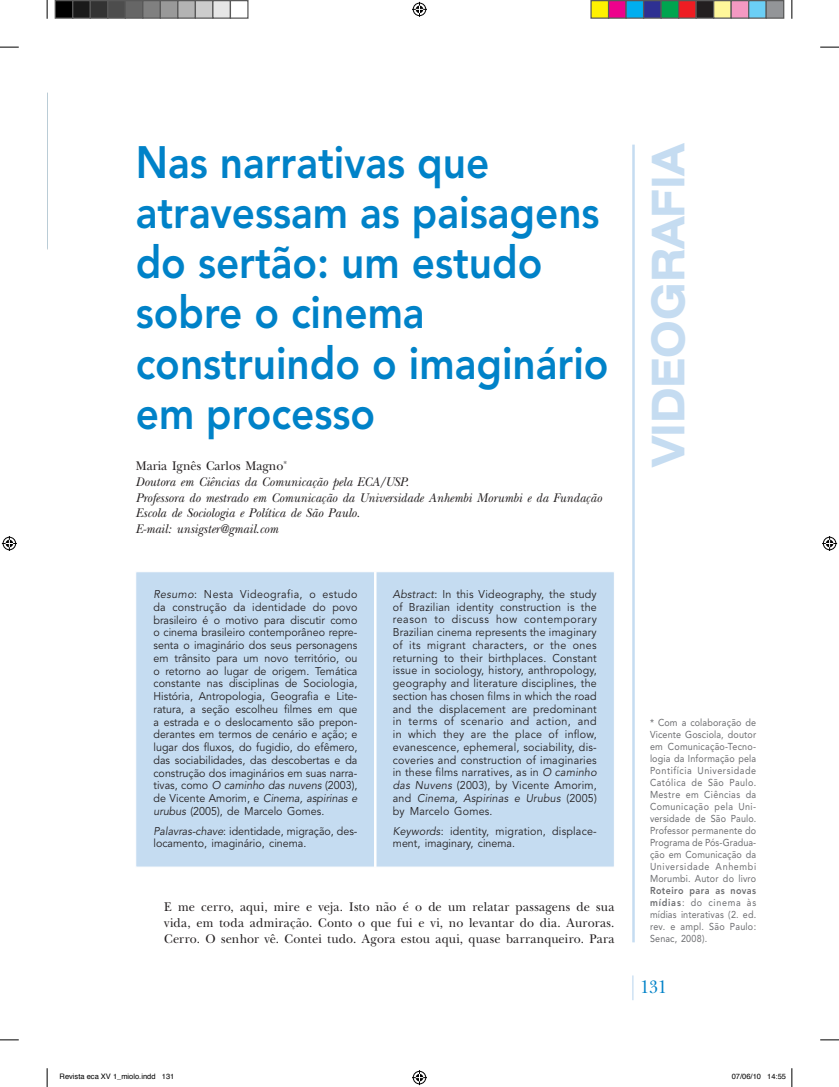
<style>
.page{position:relative;width:839px;height:1087px;background:#fff}
.page>*{position:absolute;margin:0;border:0;box-sizing:border-box;transform-origin:0 0}
.t1{font:800 45px/50px "Avenir";color:#0082c8;scale:.9 1}
.t2{font:700 expanded 45px "Swiss 721 BT";color:#c5dcf1;scale:.88 1}
.t3{font:18.75px "New Baskerville";color:#0082c8;scale:.9 1}
.t4{font:italic 13.12px/15.8px "New Baskerville";color:#231f20;scale:.95 1}
.t5{font:13.12px/15.8px "New Baskerville";letter-spacing:.01em;color:#231f20;text-align:justify;scale:.95 1}
.t6{font:11.25px/12.8px "Avenir";color:#231f20;text-align:justify;scale:.95 1}
.t7{font:10px/12px "Avenir";letter-spacing:.02em;color:#6c6d70;text-align:justify;scale:.9 1}
.t8{font:7.5px "Helvetica";color:#000}
.s1{font-style:normal}
.s2{font-style:italic}
.s3{font-weight:800}
</style>
<div class="page">
<hr style="left:632px;top:145px;width:2px;height:797px;background:#c5dcf1">
<svg style="left:632px;top:975px;width:1px;height:25px"></svg>
<div style="left:136px;top:571px;width:478px;height:296px;background:#c5dcf1;border:1px solid #fff"></div>
<hr style="left:374px;top:571px;width:2px;height:296px;background:#fff">
<svg style="left:47px;top:93px;width:1px;height:156px"></svg>
<svg style="left:0;top:46px;width:19px;height:2px"></svg>
<svg style="left:820px;top:46px;width:18px;height:2px"></svg>
<svg style="left:0;top:1039px;width:19px;height:1px"></svg>
<svg style="left:820px;top:1039px;width:18px;height:1px"></svg>
<svg style="left:46px;top:0;width:2px;height:19px"></svg>
<svg style="left:46px;top:1068px;width:2px;height:18px"></svg>
<svg style="left:791px;top:0;width:1px;height:19px"></svg>
<svg style="left:412px;top:2px;width:15px;height:15px"></svg>
<svg style="left:412px;top:1070px;width:15px;height:14px"></svg>
<svg style="left:2px;top:536px;width:15px;height:15px"></svg>
<svg style="left:822px;top:536px;width:14px;height:15px"></svg>
<div style="left:55px;top:1px;width:18px;height:17px;background:#000"></div>
<div style="left:55px;top:0;width:18px;height:19px;border:1px solid #595959"></div>
<div style="left:73px;top:1px;width:17px;height:17px;background:#1a1a1a"></div>
<div style="left:72px;top:0;width:19px;height:19px;border:1px solid #595959"></div>
<div style="left:90px;top:1px;width:18px;height:17px;background:#333"></div>
<div style="left:90px;top:0;width:18px;height:19px;border:1px solid #595959"></div>
<div style="left:108px;top:1px;width:17px;height:17px;background:#4d4d4d"></div>
<div style="left:107px;top:0;width:19px;height:19px;border:1px solid #595959"></div>
<div style="left:125px;top:1px;width:18px;height:17px;background:#666"></div>
<div style="left:125px;top:0;width:18px;height:19px;border:1px solid #595959"></div>
<div style="left:143px;top:1px;width:17px;height:17px;background:#808080"></div>
<div style="left:142px;top:0;width:19px;height:19px;border:1px solid #595959"></div>
<div style="left:160px;top:1px;width:18px;height:17px;background:#999"></div>
<div style="left:160px;top:0;width:18px;height:19px;border:1px solid #595959"></div>
<div style="left:178px;top:1px;width:17px;height:17px;background:#b3b3b3"></div>
<div style="left:177px;top:0;width:19px;height:19px;border:1px solid #595959"></div>
<div style="left:195px;top:1px;width:18px;height:17px;background:#ccc"></div>
<div style="left:195px;top:0;width:18px;height:19px;border:1px solid #595959"></div>
<div style="left:213px;top:1px;width:17px;height:17px;background:#e6e6e6"></div>
<div style="left:212px;top:0;width:19px;height:19px;border:1px solid #595959"></div>
<div style="left:230px;top:0;width:18px;height:19px;border:1px solid #595959"></div>
<div style="left:591px;top:1px;width:17px;height:17px;background:#fff101"></div>
<div style="left:590px;top:0;width:19px;height:19px;border:1px solid #595959"></div>
<div style="left:608px;top:1px;width:18px;height:17px;background:#ed028c"></div>
<div style="left:607px;top:0;width:19px;height:19px;border:1px solid #595959"></div>
<div style="left:626px;top:1px;width:17px;height:17px;background:#00aeef"></div>
<div style="left:625px;top:0;width:19px;height:19px;border:1px solid #595959"></div>
<div style="left:643px;top:1px;width:18px;height:17px;background:#2e3092"></div>
<div style="left:642px;top:0;width:19px;height:19px;border:1px solid #595959"></div>
<div style="left:661px;top:1px;width:17px;height:17px;background:#00a54f"></div>
<div style="left:660px;top:0;width:19px;height:19px;border:1px solid #595959"></div>
<div style="left:678px;top:1px;width:18px;height:17px;background:#ee1d23"></div>
<div style="left:677px;top:0;width:19px;height:19px;border:1px solid #595959"></div>
<div style="left:696px;top:1px;width:17px;height:17px;background:#231f20"></div>
<div style="left:695px;top:0;width:19px;height:19px;border:1px solid #595959"></div>
<div style="left:713px;top:1px;width:18px;height:17px;background:#fff79a"></div>
<div style="left:712px;top:0;width:19px;height:19px;border:1px solid #595959"></div>
<div style="left:731px;top:1px;width:17px;height:17px;background:#f499c2"></div>
<div style="left:730px;top:0;width:19px;height:19px;border:1px solid #595959"></div>
<div style="left:748px;top:1px;width:18px;height:17px;background:#6bcff6"></div>
<div style="left:747px;top:0;width:19px;height:19px;border:1px solid #595959"></div>
<div style="left:766px;top:1px;width:17px;height:17px;background:#939598"></div>
<div style="left:765px;top:0;width:19px;height:19px;border:1px solid #595959"></div>
<svg style="left:791px;top:1068px;width:1px;height:18px"></svg>
<h1 class="t1" style="left:136px;top:138px;width:526px">Nas narrativas que atravessam as paisagens do sertão: um estudo sobre o cinema construindo o imaginário em processo</h1>
<p class="t4" style="left:136px;top:458px;width:491px"><span class="s1">Maria Ignês Carlos Magno</span><sup>*<br></sup>Doutora em Ciências da Comunicação pela ECA/USP.<br>Professora do mestrado em Comunicação da Universidade Anhembi Morumbi e da Fundação Escola de Sociologia e Política de São Paulo.<br>E‑mail: unsigster@gmail.com</p>
<p class="t6" style="left:153px;top:588px;width:216px"><span class="s2">Resumo</span>: Nesta Videografia, o estudo da construção da identidade do povo brasileiro é o motivo para discutir como o cinema brasileiro contemporâneo repre‑ senta o imaginário dos seus personagens em trânsito para um novo território, ou o retorno ao lugar de origem. Temática constante nas disciplinas de Sociologia, História, Antropologia, Geografia e Lite‑ ratura, a seção escolheu filmes em que a estrada e o deslocamento são prepon‑ derantes em termos de cenário e ação; e lugar dos fluxos, do fugidio, do efêmero, das sociabilidades, das descobertas e da construção dos imaginários em suas narra‑ tivas, como <span class="s2">O caminho das nuvens</span> (2003), de Vicente Amorim, e <span class="s2">Cinema, aspirinas e urubus</span> (2005), de Marcelo Gomes.</p>
<p class="t6" style="left:153px;top:824px;width:216px"><span class="s2">Palavras‑chave</span>: identidade, migração, des‑ locamento, imaginário, cinema.</p>
<p class="t6" style="left:393px;top:588px;width:216px"><span class="s2">Abstract</span>: In this Videography, the study of Brazilian identity construction is the reason to discuss how contemporary Brazilian cinema represents the imaginary of its migrant characters, or the ones returning to their birthplaces. Constant issue in sociology, history, anthropology, geography and literature disciplines, the section has chosen films in which the road and the displacement are predominant in terms of scenario and action, and in which they are the place of inflow, evanescence, ephemeral, sociability, dis‑ coveries and construction of imaginaries in these films narratives, as in <span class="s2">O caminho das Nuvens</span> (2003), by Vicente Amorim, and <span class="s2">Cinema, Aspirinas e Urubus</span> (2005) by Marcelo Gomes.</p>
<p class="t6" style="left:393px;top:824px;width:216px"><span class="s2">Keywords</span>: identity, migration, displace‑ ment, imaginary, cinema.</p>
<p class="t5" style="left:164px;top:898px;width:475px">E me cerro, aqui, mire e veja. Isto não é o de um relatar passagens de sua vida, em toda admiração. Conto o que fui e vi, no levantar do dia. Auroras.<br>Cerro. O senhor vê. Contei tudo. Agora estou aqui, quase barranqueiro. Para</p>
<h1 class="t2" style="left:641px;top:466px;width:370px;rotate:-90deg">videografia</h1>
<p class="t7" style="left:649px;top:716px;width:119px">* Com a colaboração de Vicente Gosciola, doutor em Comunicação‑Tecno‑ logia da Informação pela Pontifícia Universidade Católica de São Paulo.<br>Mestre em Ciências da Comunicação pela Uni‑ versidade de São Paulo.<br>Professor permanente do Programa de Pós‑Gradua‑ ção em Comunicação da Universidade Anhembi Morumbi. Autor do livro</p>
<p class="t7" style="left:649px;top:884px;width:119px"><span class="s3">Roteiro para as novas mídias</span>: do cinema às mídias interativas (2. ed. rev. e ampl. São Paulo:<br>Senac, 2008).</p>
<h2 class="t3" style="left:640px;top:975px;width:31px">131</h2>
<p class="t8" style="left:60px;top:1070px;width:116px">Revista eca XV 1_miolo.indd 131</p>
<p class="t8" style="left:731px;top:1070px;width:56px">07/06/10 14:55</p>
</div>
